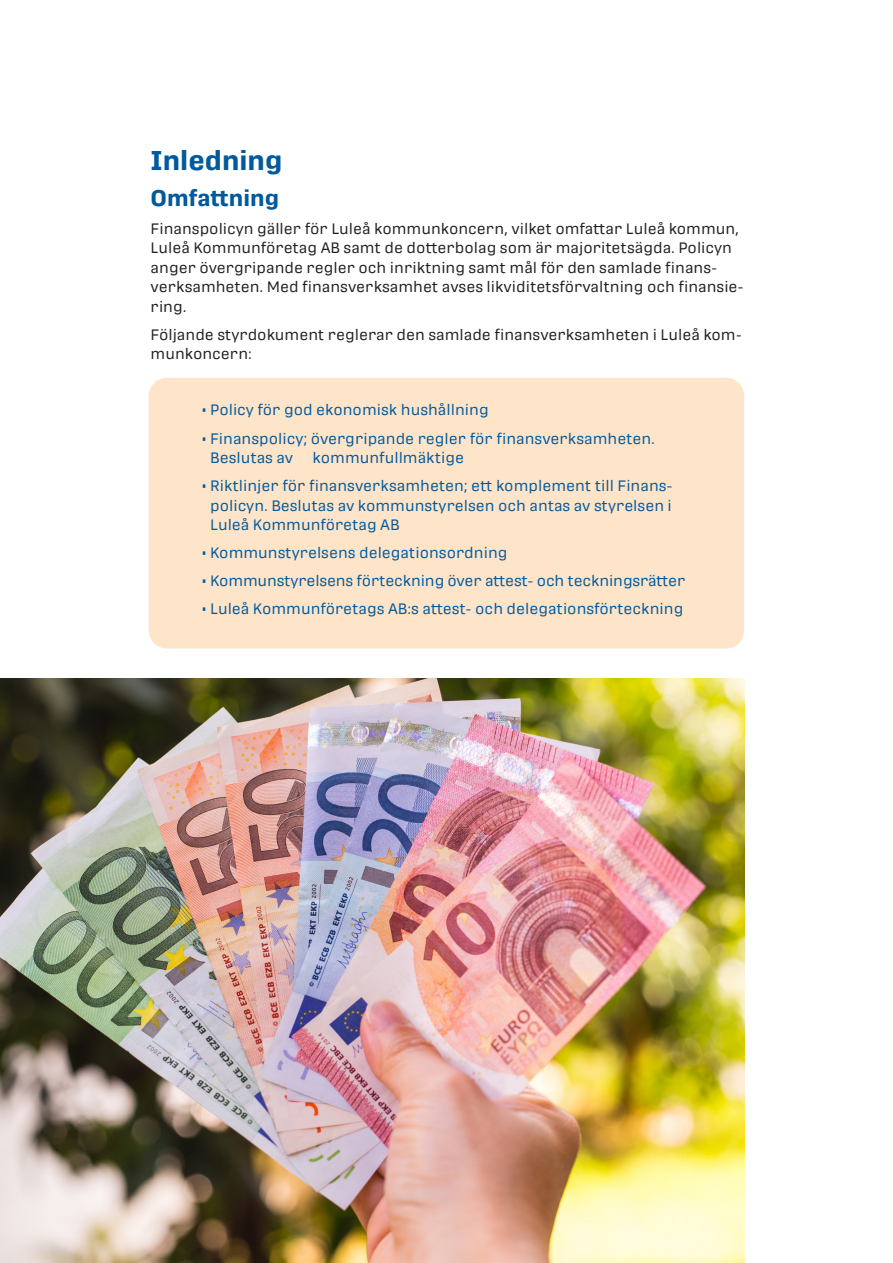
<style>
.page{position:relative;width:893px;height:1263px;background:#fff}
.page>*{position:absolute;margin:0;border:0;box-sizing:border-box;transform-origin:0 0}
.rubb{font:700 27px "Protipo Wide";color:#015a9d}
.Underrubbrik{font:700 22.5px "Protipo Wide";color:#015a9d}
.Punkter{font:15px/19.5px "Protipo Wide";color:#015a9d}
.Brödtext{font:15px/19.5px "Protipo Wide";color:#231f20}
</style>
<div class="page">
<div style="left:149px;top:378px;width:595px;height:270px;background:#fee4c8;border-radius:18px"></div>
<img style="left:0;top:678px;width:744px;height:585px">
<p class="rubb" style="left:151px;top:145px;width:133px">Inledning</p>
<p class="Underrubbrik" style="left:151px;top:185px;width:130px">Omfattning</p>
<p class="Brödtext" style="left:151px;top:219px;width:595px">Finanspolicyn gäller för Luleå kommunkoncern, vilket omfattar Luleå kommun, Luleå Kommunföretag AB samt de dotterbolag som är majoritetsägda. Policyn anger övergripande regler och inriktning samt mål för den samlade finans&shy;verksamheten. Med finansverksamhet avses likviditetsförvaltning och finansie&shy;ring.</p>
<p class="Brödtext" style="left:151px;top:325px;width:593px">Följande styrdokument reglerar den samlade finansverksamheten i Luleå kom&shy;munkoncern:</p>
<p class="Punkter" style="left:201px;top:400px;width:289px">• Policy för god ekonomisk hushållning</p>
<p class="Punkter" style="left:210px;top:428px;width:446px;text-indent:-9px">• Finanspolicy; övergripande regler för finansverksamheten.<br>Beslutas av</p>
<p class="Punkter" style="left:313px;top:448px;width:153px">kommunfullmäktige</p>
<p class="Punkter" style="left:210px;top:476px;width:464px;text-align:justify;text-indent:-9px">• Riktlinjer för finansverksamheten; ett komplement till Finans&shy;policyn. Beslutas av kommunstyrelsen och antas av styrelsen i Luleå Kommunföretag AB</p>
<p class="Punkter" style="left:201px;top:543px;width:308px">• Kommunstyrelsens delegationsordning</p>
<p class="Punkter" style="left:201px;top:571px;width:486px">• Kommunstyrelsens förteckning över attest- och teckningsrätter</p>
<p class="Punkter" style="left:201px;top:599px;width:484px">• Luleå Kommunföretags AB:s attest- och delegationsförteckning</p>
</div>
